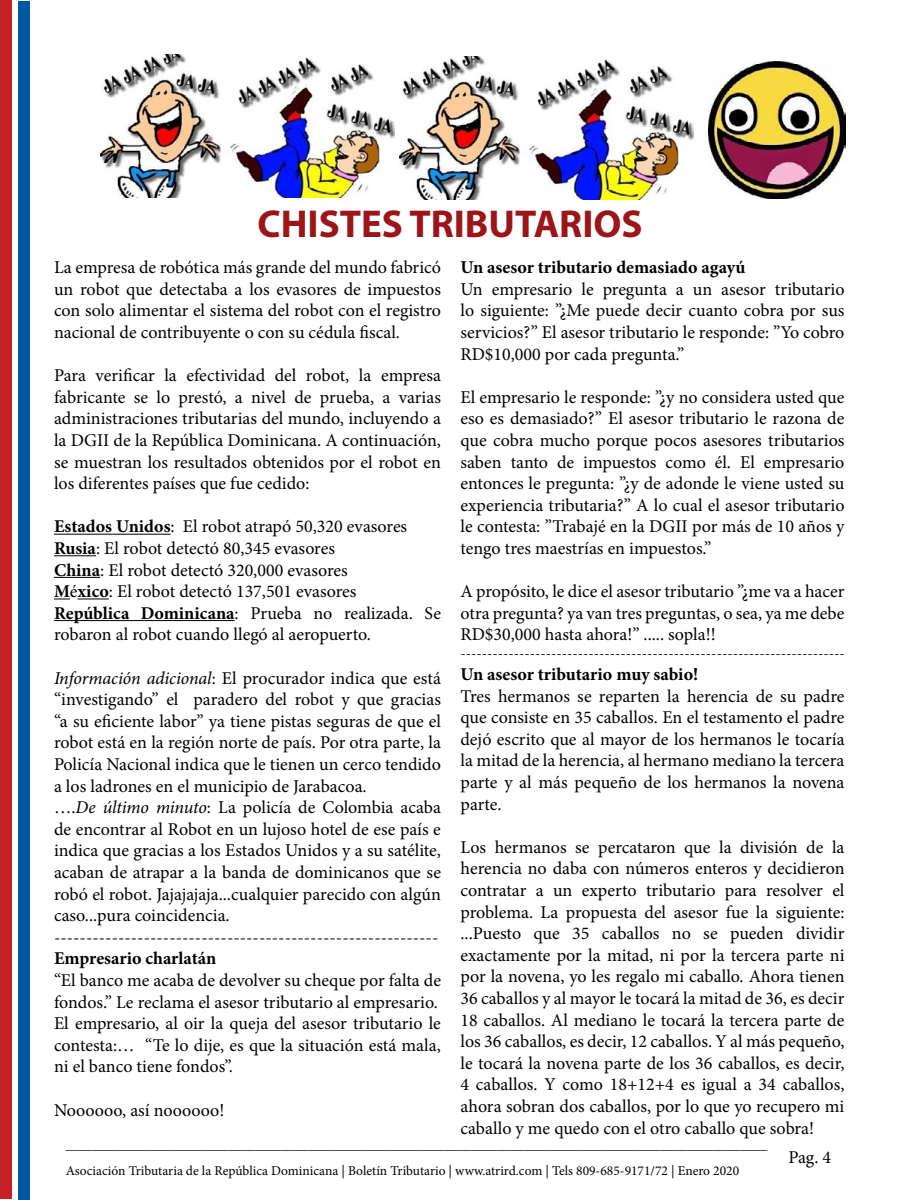
<style>
.page{position:relative;width:900px;height:1200px;background:#fff}
.page>*{position:absolute;margin:0;border:0;box-sizing:border-box;transform-origin:0 0}
.t1{font:700 39px "Myriad Pro";color:#9c1519}
.t2{font:18px/21.6px "Minion Pro";color:#000;text-align:justify}
.t3{font:700 18px "Minion Pro";color:#000}
.t4{font:15px "Minion Pro";color:#000}
.t5{font:13.5px/26px "Minion Pro";color:#000}
.s1{font-weight:700}
.s2{font-style:italic}
</style>
<div class="page">
<div style="left:0;top:0;width:11px;height:1198px;background:#c42026"></div>
<div style="left:18px;top:1px;width:12px;height:1198px;background:#0058a2"></div>
<img style="left:100px;top:54px;width:295px;height:143px">
<img style="left:399px;top:56px;width:294px;height:144px">
<img style="left:709px;top:62px;width:137px;height:137px">
<hr style="left:54px;top:534px;width:117px;height:1px;background:#000">
<hr style="left:54px;top:555px;width:42px;height:1px;background:#000">
<hr style="left:54px;top:577px;width:46px;height:1px;background:#000">
<svg style="left:54px;top:599px;width:16px;height:1px"></svg>
<hr style="left:78px;top:599px;width:31px;height:1px;background:#000">
<hr style="left:54px;top:620px;width:181px;height:1px;background:#000">
<h1 class="t1" style="left:257px;top:198px;width:387px">CHISTES TRIBUTARIOS</h1>
<p class="t2" style="left:54px;top:257px;width:389px">La empresa de robótica más grande del mundo fabricó un robot que detectaba a los evasores de impuestos con solo alimentar el sistema del robot con el registro nacional de contribuyente o con su cédula fiscal.</p>
<p class="t2" style="left:54px;top:365px;width:389px">Para verificar la efectividad del robot, la empresa fabricante se lo prestó, a nivel de prueba, a varias administraciones tributarias del mundo, incluyendo a la DGII de la República Dominicana. A continuación, se muestran los resultados obtenidos por el robot en los diferentes países que fue cedido:</p>
<p class="t2" style="left:54px;top:516px;width:388px;text-align:left"><span class="s1">Estados Unidos</span>: El robot atrapó 50,320 evasores <span class="s1">Rusia</span>: El robot detectó 80,345 evasores<br><span class="s1">China</span>: El robot detectó 320,000 evasores<br><span class="s1">M</span>é<span class="s1">xico</span>: El robot detectó 137,501 evasores<br><span class="s1">República Dominicana</span>: Prueba no realizada. Se robaron al robot cuando llegó al aeropuerto.</p>
<p class="t2" style="left:54px;top:667px;width:389px;text-align:left"><span class="s2">Información adicional</span>: El procurador indica que está “investigando” el paradero del robot y que gracias “a su eficiente labor” ya tiene pistas seguras de que el robot está en la región norte de país. Por otra parte, la Policía Nacional indica que le tienen un cerco tendido a los ladrones en el municipio de Jarabacoa.<br>….<span class="s2">De último minuto</span>: La policía de Colombia acaba de encontrar al Robot en un lujoso hotel de ese país e indica que gracias a los Estados Unidos y a su satélite, acaban de atrapar a la banda de dominicanos que se robó el robot. Jajajajaja...cualquier parecido con algún caso...pura coincidencia. ------------------------------------------------------------</p>
<p class="t3" style="left:54px;top:946px;width:164px">Empresario charlatán</p>
<p class="t2" style="left:54px;top:970px;width:388px;text-align:left">“El banco me acaba de devolver su cheque por falta de fondos.” Le reclama el asesor tributario al empresario.<br>El empresario, al oir la queja del asesor tributario le contesta:… “Te lo dije, es que la situación está mala, ni el banco tiene fondos”.</p>
<p class="t2" style="left:54px;top:1099px;width:172px">Noooooo, así noooooo!</p>
<p class="t3" style="left:460px;top:255px;width:287px">Un asesor tributario demasiado agayú</p>
<p class="t2" style="left:460px;top:278px;width:386px">Un empresario le pregunta a un asesor tributario lo siguiente: ”¿Me puede decir cuanto cobra por sus servicios?” El asesor tributario le responde: ”Yo cobro RD$10,000 por cada pregunta.”</p>
<p class="t2" style="left:460px;top:386px;width:386px">El empresario le responde: ”¿y no considera usted que eso es demasiado?” El asesor tributario le razona de que cobra mucho porque pocos asesores tributarios saben tanto de impuestos como él. El empresario entonces le pregunta: ”¿y de adonde le viene usted su experiencia tributaria?” A lo cual el asesor tributario le contesta: ”Trabajé en la DGII por más de 10 años y tengo tres maestrías en impuestos.”</p>
<p class="t2" style="left:460px;top:581px;width:386px">A propósito, le dice el asesor tributario ”¿me va a hacer otra pregunta? ya van tres preguntas, o sea, ya me debe RD$30,000 hasta ahora!” ..... sopla!!</p>
<p class="t4" style="left:460px;top:644px;width:386px">------------------------------------------------------------------------</p>
<p class="t3" style="left:460px;top:662px;width:239px">Un asesor tributario muy sabio!</p>
<p class="t2" style="left:460px;top:685px;width:386px">Tres hermanos se reparten la herencia de su padre que consiste en 35 caballos. En el testamento el padre dejó escrito que al mayor de los hermanos le tocaría la mitad de la herencia, al hermano mediano la tercera parte y al más pequeño de los hermanos la novena parte.</p>
<p class="t2" style="left:460px;top:836px;width:386px">Los hermanos se percataron que la división de la herencia no daba con números enteros y decidieron contratar a un experto tributario para resolver el problema. La propuesta del asesor fue la siguiente: ...Puesto que 35 caballos no se pueden dividir exactamente por la mitad, ni por la tercera parte ni por la novena, yo les regalo mi caballo. Ahora tienen 36 caballos y al mayor le tocará la mitad de 36, es decir 18 caballos. Al mediano le tocará la tercera parte de los 36 caballos, es decir, 12 caballos. Y al más pequeño, le tocará la novena parte de los 36 caballos, es decir, 4 caballos. Y como 18+12+4 es igual a 34 caballos, ahora sobran dos caballos, por lo que yo recupero mi caballo y me quedo con el otro caballo que sobra!</p>
<p class="t5" style="left:66px;top:1131px;width:703px">________________________________________________________________________________________________________<br>Asociación Tributaria de la República Dominicana | Boletín Tributario | www.atrird.com | Tels 809-685-9171/72 | Enero 2020</p>
<p class="t2" style="left:788px;top:1146px;width:44px">Pag. 4</p>
</div>
